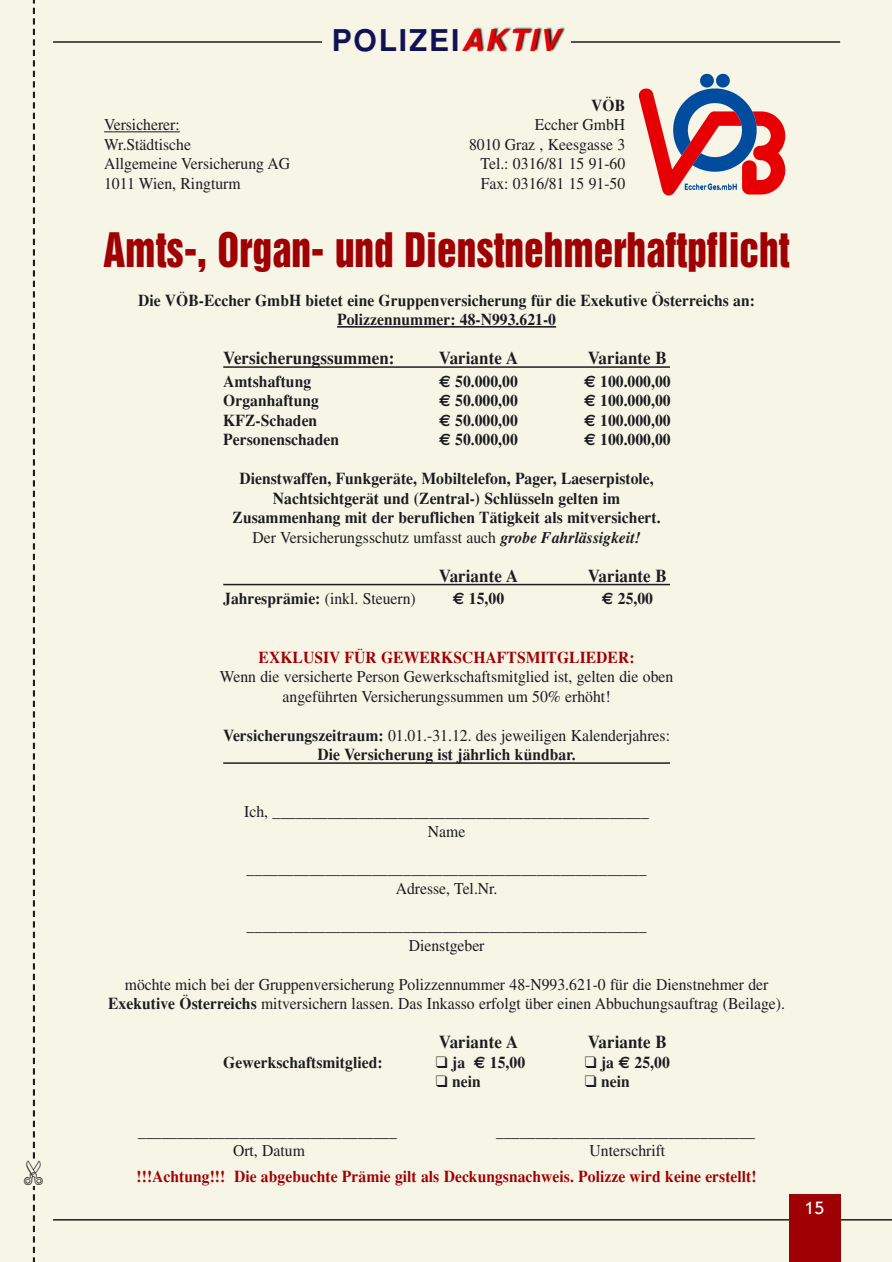
<style>
.page{position:relative;width:892px;height:1262px;background:#fff}
.page>*{position:absolute;margin:0;border:0;box-sizing:border-box;transform-origin:0 0}
.t1{font:43.5px "Helvetica Inserat";color:#9f0004;scale:.9 1}
.t2{font:700 30px "Helvetica";letter-spacing:.06em;color:#121156}
.t3{font:700 18px "Times";color:#1b1c20;scale:.95 1}
.t4{font:500 18px "Itc Kabel";color:#fff}
.t5{font:16.5px/19.5px "Times";color:#1b1c20;text-align:center;scale:.95 1}
.t6{font:700 16.5px/19.5px "Times";color:#1b1c20;text-align:center;scale:.95 1}
.t7{font:700 16.5px "Times";color:#9f0004;scale:.95 1}
.s1{font-style:italic;color:#e60004}
.s2{font-family:"Euro Sans"}
.s3{font-weight:400}
.s4{font-style:italic}
.s5{font-weight:700}
</style>
<div class="page">
<div style="left:0;top:0;width:891px;height:1262px;background:#f7f5e6"></div>
<svg style="left:24px;top:0;width:19px;height:1262px;background:#e8e6d9"></svg>
<h2 class="t2" style="left:332px;top:30px;width:228px">POLIZEI<span class="s1">AKTIV</span></h2>
<p class="t6" style="left:591px;top:97px;width:37px">VÖB</p>
<p class="t5" style="left:469px;top:116px;width:166px;text-align:right">Eccher GmbH<br>8010 Graz , Keesgasse 3<br>Tel.: 0316/81 15 91-60<br>Fax: 0316/81 15 91-50</p>
<p class="t5" style="left:104px;top:116px;width:197px;text-align:left">Versicherer:<br>Wr.Städtische<br>Allgemeine Versicherung AG<br>1011 Wien, Ringturm</p>
<h1 class="t1" style="left:103px;top:232px;width:763px">Amts-, Organ- und Dienstnehmerhaftpflicht</h1>
<p class="t6" style="left:138px;top:292px;width:651px">Die VÖB-Eccher GmbH bietet eine Gruppenversicherung für die Exekutive Österreichs an:<br>Polizzennummer: 48-N993.621-0</p>
<p class="t3" style="left:223px;top:352px;width:182px">Versicherungssummen:</p>
<p class="t3" style="left:439px;top:352px;width:85px">Variante A</p>
<p class="t3" style="left:588px;top:352px;width:85px">Variante B</p>
<p class="t6" style="left:223px;top:373px;width:94px">Amtshaftung</p>
<p class="t6" style="left:439px;top:373px;width:84px"><span class="s2">€</span> 50.000,00</p>
<p class="t6" style="left:584px;top:373px;width:93px"><span class="s2">€</span> 100.000,00</p>
<p class="t6" style="left:223px;top:392px;width:102px">Organhaftung</p>
<p class="t6" style="left:439px;top:392px;width:84px"><span class="s2">€</span> 50.000,00</p>
<p class="t6" style="left:584px;top:392px;width:93px"><span class="s2">€</span> 100.000,00</p>
<p class="t6" style="left:223px;top:412px;width:100px">KFZ-Schaden</p>
<p class="t6" style="left:439px;top:412px;width:84px"><span class="s2">€</span> 50.000,00</p>
<p class="t6" style="left:584px;top:412px;width:93px"><span class="s2">€</span> 100.000,00</p>
<p class="t6" style="left:223px;top:431px;width:123px">Personenschaden</p>
<p class="t6" style="left:439px;top:431px;width:84px"><span class="s2">€</span> 50.000,00</p>
<p class="t6" style="left:584px;top:431px;width:93px"><span class="s2">€</span> 100.000,00</p>
<p class="t6" style="left:232px;top:470px;width:452px">Dienstwaffen, Funkgeräte, Mobiltelefon, Pager, Laeserpistole, Nachtsichtgerät und (Zentral-) Schlüsseln gelten im Zusammenhang mit der beruflichen Tätigkeit als mitversichert.<br><span class="s3">Der Versicherungsschutz umfasst auch</span> <span class="s4">grobe Fahrlässigkeit!</span></p>
<p class="t3" style="left:439px;top:569px;width:85px">Variante A</p>
<p class="t3" style="left:588px;top:569px;width:85px">Variante B</p>
<p class="t5" style="left:223px;top:590px;width:204px"><span class="s5">Jahresprämie:</span> (inkl. Steuern)</p>
<p class="t6" style="left:453px;top:590px;width:56px"><span class="s2">€</span> 15,00</p>
<p class="t6" style="left:601px;top:590px;width:56px"><span class="s2">€</span> 25,00</p>
<p class="t7" style="left:258px;top:651px;width:397px">EXKLUSIV FÜR GEWERKSCHAFTSMITGLIEDER:</p>
<p class="t5" style="left:220px;top:668px;width:479px">Wenn die versicherte Person Gewerkschaftsmitglied ist, gelten die oben angeführten Versicherungssummen um 50% erhöht!</p>
<p class="t6" style="left:223px;top:727px;width:472px">Versicherungszeitraum: <span class="s3">01.01.-31.12. des jeweiligen Kalenderjahres:<br></span>Die Versicherung ist jährlich kündbar.</p>
<p class="t5" style="left:244px;top:803px;width:427px">Ich, ________________________________________________<br>Name</p>
<p class="t5" style="left:247px;top:860px;width:422px">___________________________________________________<br>Adresse, Tel.Nr.</p>
<p class="t5" style="left:247px;top:917px;width:422px">___________________________________________________<br>Dienstgeber</p>
<p class="t5" style="left:108px;top:976px;width:714px">möchte mich bei der Gruppenversicherung Polizzennummer 48-N993.621-0 für die Dienstnehmer der<br><span class="s5">Exekutive Österreichs</span> mitversichern lassen. Das Inkasso erfolgt über einen Abbuchungsauftrag (Beilage).</p>
<p class="t3" style="left:439px;top:1036px;width:85px">Variante A</p>
<p class="t3" style="left:588px;top:1036px;width:85px">Variante B</p>
<p class="t6" style="left:223px;top:1054px;width:169px">Gewerkschaftsmitglied:</p>
<p class="t6" style="left:436px;top:1054px;width:95px">❑ ja <span class="s2">€</span> 15,00</p>
<p class="t6" style="left:585px;top:1054px;width:91px">❑ ja <span class="s2">€</span> 25,00</p>
<p class="t6" style="left:436px;top:1073px;width:49px">❑ nein</p>
<p class="t6" style="left:585px;top:1073px;width:49px">❑ nein</p>
<p class="t5" style="left:138px;top:1123px;width:274px">_________________________________</p>
<p class="t5" style="left:496px;top:1123px;width:274px">_________________________________</p>
<p class="t5" style="left:233px;top:1142px;width:77px">Ort, Datum</p>
<p class="t5" style="left:589px;top:1142px;width:81px">Unterschrift</p>
<p class="t7" style="left:136px;top:1170px;width:654px">!!!Achtung!!! Die abgebuchte Prämie gilt als Deckungsnachweis. Polizze wird keine erstellt!</p>
<p class="t4" style="left:804px;top:1201px;width:22px">15</p>
</div>
